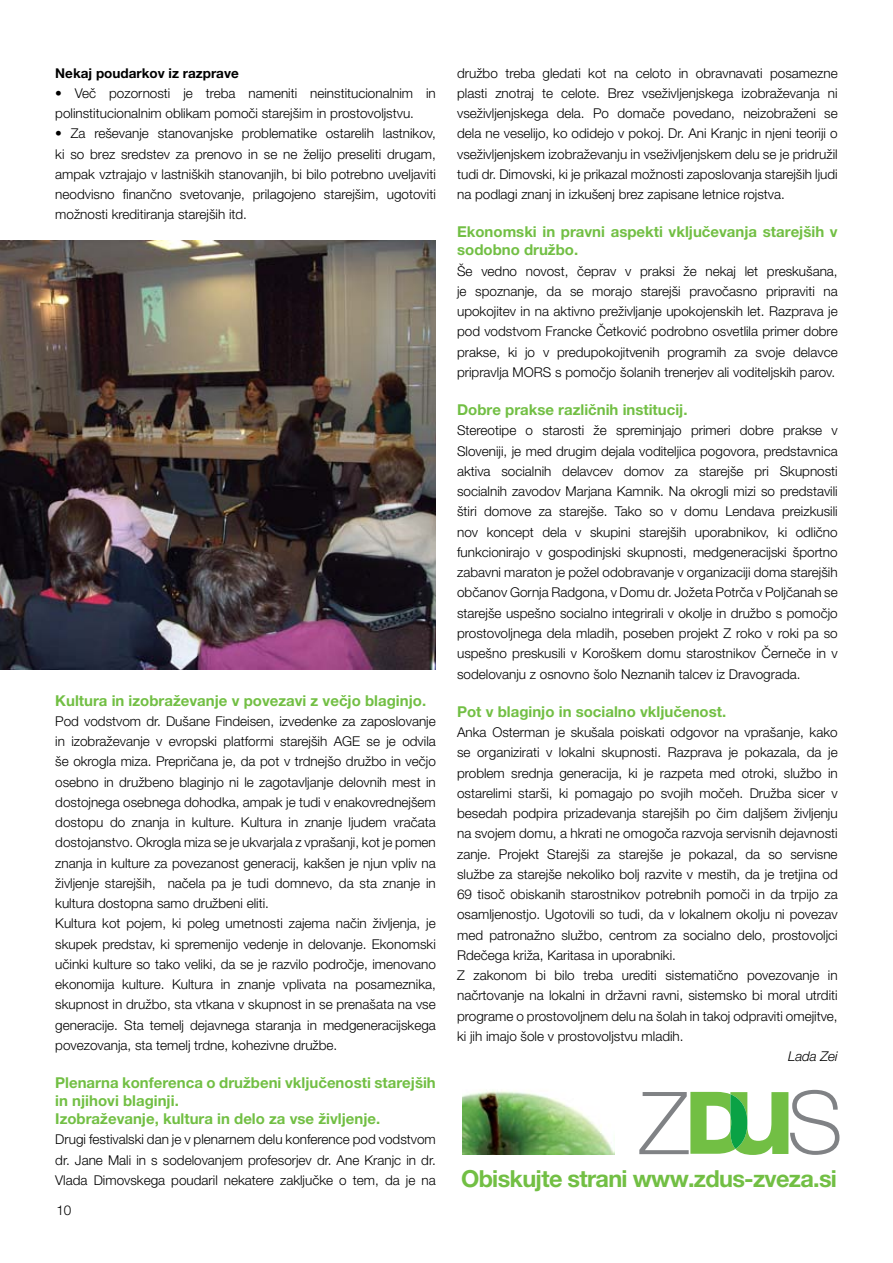
<style>
.page{position:relative;width:893px;height:1263px;background:#fff}
.page>*{position:absolute;margin:0;border:0;box-sizing:border-box;transform-origin:0 0}
.t1{font:700 23.55px "Helvetica Neue LT Pro";letter-spacing:-.03em;color:#72bf44}
.t2{font:700 15px/18px "Helvetica Neue LT Pro";color:#72bf44}
.t3{font:300 13.5px/20.2px "Helvetica Neue LT Pro";color:#000;text-align:justify}
.t4{font:700 13.5px "Helvetica Neue LT Pro";color:#000}
.t5{font:italic 300 13.5px "Helvetica Neue LT Pro";letter-spacing:-.005em;color:#000}
</style>
<div class="page">
<img style="left:0;top:240px;width:436px;height:429px">
<svg style="left:639px;top:1090px;width:200px;height:65px"></svg>
<img style="left:463px;top:1090px;width:151px;height:64px">
<p class="t4" style="left:55px;top:65px;width:185px">Nekaj poudarkov iz razprave</p>
<p class="t3" style="left:55px;top:83px;width:382px">• Več pozornosti je treba nameniti neinstitucionalnim in polinstitucionalnim oblikam pomoči starejšim in prostovoljstvu.</p>
<p class="t3" style="left:55px;top:123px;width:382px">• Za reševanje stanovanjske problematike ostarelih lastnikov, ki so brez sredstev za prenovo in se ne želijo preseliti drugam, ampak vztrajajo v lastniških stanovanjih, bi bilo potrebno uveljaviti neodvisno finančno svetovanje, prilagojeno starejšim, ugotoviti možnosti kreditiranja starejših itd.</p>
<p class="t2" style="left:55px;top:691px;width:372px">Kultura in izobraževanje v povezavi z večjo blaginjo.</p>
<p class="t3" style="left:55px;top:710px;width:382px;text-align:left">Pod vodstvom dr. Dušane Findeisen, izvedenke za zaposlovanje in izobraževanje v evropski platformi starejših AGE se je odvila še okrogla miza. Prepričana je, da pot v trdnejšo družbo in večjo osebno in družbeno blaginjo ni le zagotavljanje delovnih mest in dostojnega osebnega dohodka, ampak je tudi v enakovrednejšem dostopu do znanja in kulture. Kultura in znanje ljudem vračata dostojanstvo. Okrogla miza se je ukvarjala z vprašanji, kot je pomen znanja in kulture za povezanost generacij, kakšen je njun vpliv na življenje starejših, načela pa je tudi domnevo, da sta znanje in kultura dostopna samo družbeni eliti.<br>Kultura kot pojem, ki poleg umetnosti zajema način življenja, je skupek predstav, ki spremenijo vedenje in delovanje. Ekonomski učinki kulture so tako veliki, da se je razvilo področje, imenovano ekonomija kulture. Kultura in znanje vplivata na posameznika, skupnost in družbo, sta vtkana v skupnost in se prenašata na vse generacije. Sta temelj dejavnega staranja in medgeneracijskega povezovanja, sta temelj trdne, kohezivne družbe.</p>
<p class="t2" style="left:55px;top:1073px;width:382px">Plenarna konferenca o družbeni vključenosti starejših in njihovi blaginji.<br>Izobraževanje, kultura in delo za vse življenje.</p>
<p class="t3" style="left:55px;top:1129px;width:382px">Drugi festivalski dan je v plenarnem delu konference pod vodstvom dr. Jane Mali in s sodelovanjem profesorjev dr. Ane Kranjc in dr.<br>Vlada Dimovskega poudaril nekatere zaključke o tem, da je na</p>
<p class="t3" style="left:56px;top:1200px;width:16px">10</p>
<p class="t3" style="left:457px;top:62px;width:382px">družbo treba gledati kot na celoto in obravnavati posamezne plasti znotraj te celote. Brez vseživljenjskega izobraževanja ni vseživljenjskega dela. Po domače povedano, neizobraženi se dela ne veselijo, ko odidejo v pokoj. Dr. Ani Kranjc in njeni teoriji o vseživljenjskem izobraževanju in vseživljenjskem delu se je pridružil tudi dr. Dimovski, ki je prikazal možnosti zaposlovanja starejših ljudi na podlagi znanj in izkušenj brez zapisane letnice rojstva.</p>
<p class="t2" style="left:457px;top:223px;width:382px">Ekonomski in pravni aspekti vključevanja starejših v sodobno družbo.</p>
<p class="t3" style="left:457px;top:260px;width:382px">Še vedno novost, čeprav v praksi že nekaj let preskušana, je spoznanje, da se morajo starejši pravočasno pripraviti na upokojitev in na aktivno preživljanje upokojenskih let. Razprava je pod vodstvom Francke Četković podrobno osvetlila primer dobre prakse, ki jo v predupokojitvenih programih za svoje delavce pripravlja MORS s pomočjo šolanih trenerjev ali voditeljskih parov.</p>
<p class="t2" style="left:457px;top:400px;width:232px">Dobre prakse različnih institucij.</p>
<p class="t3" style="left:457px;top:420px;width:382px">Stereotipe o starosti že spreminjajo primeri dobre prakse v Sloveniji, je med drugim dejala voditeljica pogovora, predstavnica aktiva socialnih delavcev domov za starejše pri Skupnosti socialnih zavodov Marjana Kamnik. Na okrogli mizi so predstavili štiri domove za starejše. Tako so v domu Lendava preizkusili nov koncept dela v skupini starejših uporabnikov, ki odlično funkcionirajo v gospodinjski skupnosti, medgeneracijski športno zabavni maraton je požel odobravanje v organizaciji doma starejših občanov Gornja Radgona, v Domu dr. Jožeta Potrča v Poljčanah se starejše uspešno socialno integrirali v okolje in družbo s pomočjo prostovoljnega dela mladih, poseben projekt Z roko v roki pa so uspešno preskusili v Koroškem domu starostnikov Černeče in v sodelovanju z osnovno šolo Neznanih talcev iz Dravograda.</p>
<p class="t2" style="left:457px;top:702px;width:271px">Pot v blaginjo in socialno vključenost.</p>
<p class="t3" style="left:457px;top:722px;width:382px;text-align:left">Anka Osterman je skušala poiskati odgovor na vprašanje, kako se organizirati v lokalni skupnosti. Razprava je pokazala, da je problem srednja generacija, ki je razpeta med otroki, službo in ostarelimi starši, ki pomagajo po svojih močeh. Družba sicer v besedah podpira prizadevanja starejših po čim daljšem življenju na svojem domu, a hkrati ne omogoča razvoja servisnih dejavnosti zanje. Projekt Starejši za starejše je pokazal, da so servisne službe za starejše nekoliko bolj razvite v mestih, da je tretjina od 69 tisoč obiskanih starostnikov potrebnih pomoči in da trpijo za osamljenostjo. Ugotovili so tudi, da v lokalnem okolju ni povezav med patronažno službo, centrom za socialno delo, prostovoljci Rdečega križa, Karitasa in uporabniki.<br>Z zakonom bi bilo treba urediti sistematično povezovanje in načrtovanje na lokalni in državni ravni, sistemsko bi moral utrditi programe o prostovoljnem delu na šolah in takoj odpraviti omejitve, ki jih imajo šole v prostovoljstvu mladih.</p>
<p class="t5" style="left:788px;top:1048px;width:51px">Lada Zei</p>
<h1 class="t1" style="left:461px;top:1164px;width:377px">Obiskujte strani www.zdus-zveza.si</h1>
</div>
